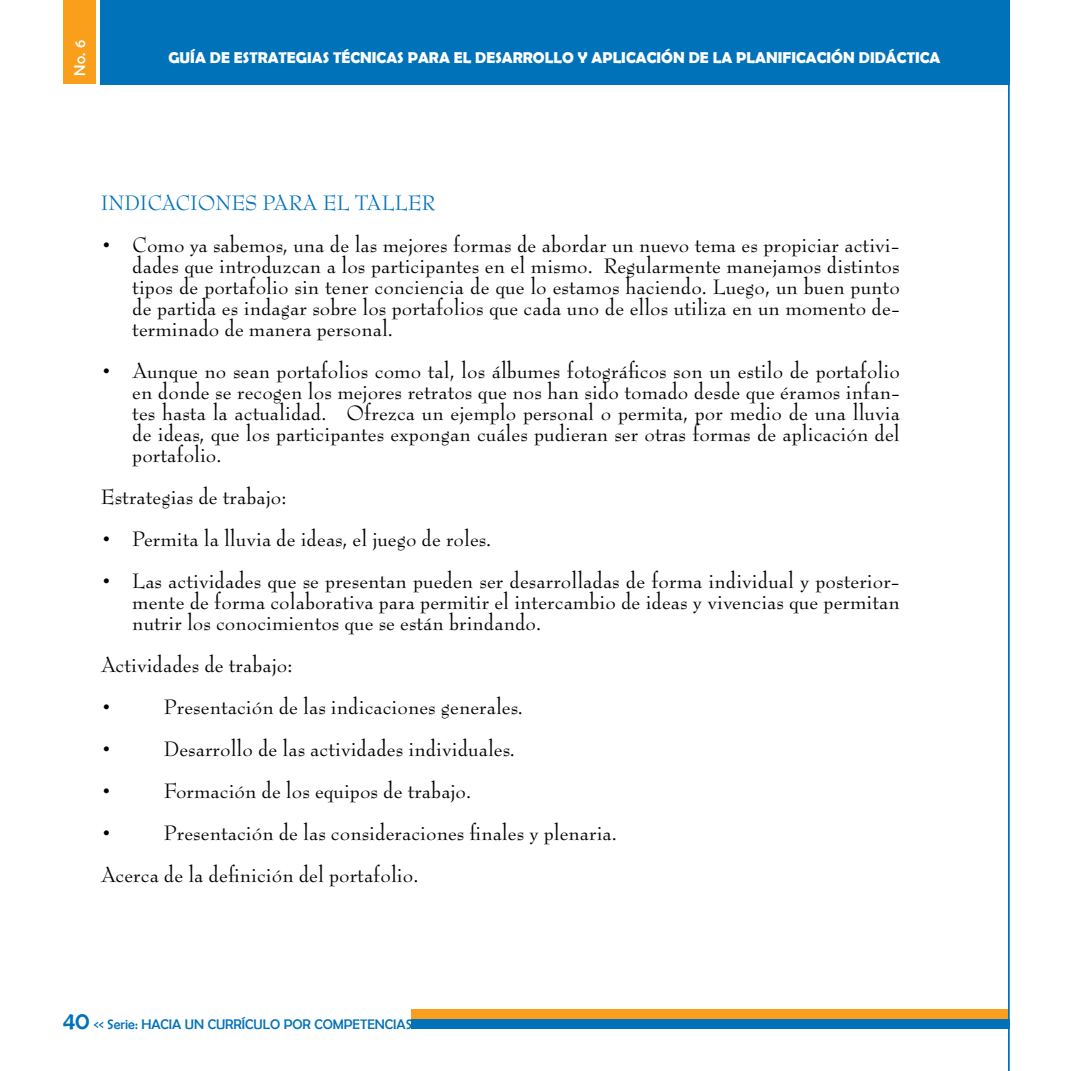
<style>
.page{position:relative;width:1071px;height:1071px;background:#fff}
.page>*{position:absolute;margin:0;border:0;box-sizing:border-box;transform-origin:0 0}
.t1{font:22.75px/21px "Bernhard Modern Std";color:#000;text-align:justify}
.t2{font:22.75px "Bernhard Modern Std";color:#0072ba}
.t3{font:700 15.75px "Berlin Sans FB Demi";color:#fff}
.t4{font:15.75px "Berlin Sans FB";color:#fff}
.t5{font:14px "Berlin Sans FB";color:#0072ba}
.s1{font-size:24.5px}
</style>
<div class="page">
<div style="left:412px;top:1009px;width:597px;height:10px;background:#f99f1b"></div>
<div style="left:100px;top:0;width:910px;height:84px;background:#0072ba"></div>
<hr style="left:1008px;top:0;width:2px;height:1071px;background:#0072ba">
<div style="left:63px;top:0;width:33px;height:84px;background:#f99f1b"></div>
<div style="left:412px;top:1019px;width:598px;height:10px;background:#0072ba"></div>
<p class="t4" style="left:71px;top:76px;width:38px;rotate:-90deg">No. 6</p>
<p class="t3" style="left:168px;top:48px;width:774px">GUÍA DE ESTRATEGIAS TÉCNICAS PARA EL DESARROLLO Y APLICACIÓN DE LA PLANIFICACIÓN DIDÁCTICA</p>
<p class="t2" style="left:101px;top:191px;width:336px">INDICACIONES PARA EL TALLER</p>
<p class="t1" style="left:132px;top:235px;width:769px;text-indent:-32px">• Como ya sabemos, una de las mejores formas de abordar un nuevo tema es propiciar activi&shy;dades que introduzcan a los participantes en el mismo. Regularmente manejamos distintos tipos de portafolio sin tener conciencia de que lo estamos haciendo. Luego, un buen punto de partida es indagar sobre los portafolios que cada uno de ellos utiliza en un momento de&shy;terminado de manera personal.</p>
<p class="t1" style="left:132px;top:361px;width:769px;text-indent:-32px">• Aunque no sean portafolios como tal, los álbumes fotográficos son un estilo de portafolio en donde se recogen los mejores retratos que nos han sido tomado desde que éramos infan&shy;tes hasta la actualidad. Ofrezca un ejemplo personal o permita, por medio de una lluvia de ideas, que los participantes expongan cuáles pudieran ser otras formas de aplicación del portafolio.</p>
<p class="t1" style="left:101px;top:487px;width:187px">Estrategias de trabajo:</p>
<p class="t1" style="left:101px;top:529px;width:392px">• Permita la lluvia de ideas, el juego de roles.</p>
<p class="t1" style="left:132px;top:571px;width:769px;text-indent:-32px">• Las actividades que se presentan pueden ser desarrolladas de forma individual y posterior&shy;mente de forma colaborativa para permitir el intercambio de ideas y vivencias que permitan nutrir los conocimientos que se están brindando.</p>
<p class="t1" style="left:101px;top:655px;width:193px">Actividades de trabajo:</p>
<p class="t1" style="left:101px;top:697px;width:424px">• Presentación de las indicaciones generales.</p>
<p class="t1" style="left:101px;top:739px;width:416px">• Desarrollo de las actividades individuales.</p>
<p class="t1" style="left:101px;top:781px;width:372px">• Formación de los equipos de trabajo.</p>
<p class="t1" style="left:101px;top:812px;width:518px;line-height:42px">• Presentación de las consideraciones finales y plenaria.<br>Acerca de la definición del portafolio.</p>
<p class="t5" style="left:63px;top:1016px;width:351px"><span class="s1">40</span> &lt;&lt; Serie: HACIA UN CURRÍCULO POR COMPETENCIAS</p>
</div>
